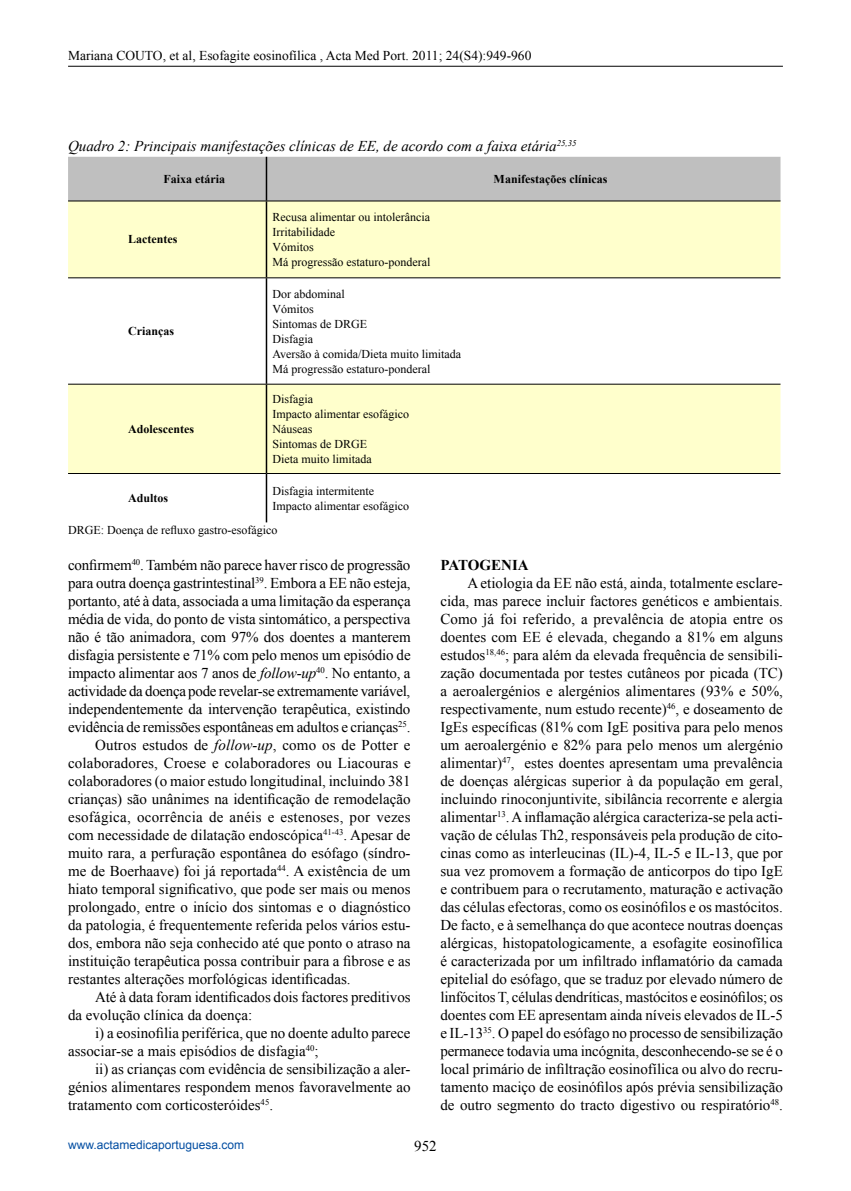
<style>
.page{position:relative;width:851px;height:1191px;background:#fff}
.page>*{position:absolute;margin:0;border:0;box-sizing:border-box;transform-origin:0 0}
.t1{font:15px/18px "Times New Roman";color:#000;text-align:justify}
.t2{font:italic 15px "Times New Roman";color:#000}
.t3{font:15px "Times New Roman";letter-spacing:-.02em;color:#000}
.t4{font:15px "Times New Roman";letter-spacing:.02em;color:#000}
.t5{font:700 15px "Times New Roman";color:#000}
.t6{font:13.5px "Times New Roman";color:#000}
.t7{font:12px/15px "Times New Roman";color:#000}
.t8{font:700 12px "Times New Roman";color:#000}
.t9{font:12px "Arial";color:#034ea2}
.s1{font-style:italic}
</style>
<div class="page">
<div style="left:68px;top:157px;width:712px;height:44px;background:#bfbfbf"></div>
<svg style="left:68px;top:202px;width:712px;height:271px;fill:#ffc"></svg>
<hr style="left:266px;top:157px;width:1px;height:44px;background:#000">
<hr style="left:266px;top:201px;width:1px;height:76px;background:#000">
<hr style="left:266px;top:278px;width:1px;height:106px;background:#000">
<hr style="left:266px;top:384px;width:1px;height:89px;background:#000">
<hr style="left:266px;top:474px;width:1px;height:48px;background:#000">
<hr style="left:68px;top:201px;width:198px;height:1px;background:#000">
<hr style="left:266px;top:201px;width:514px;height:1px;background:#000">
<hr style="left:68px;top:277px;width:198px;height:1px;background:#000">
<hr style="left:266px;top:277px;width:514px;height:1px;background:#000">
<hr style="left:68px;top:384px;width:198px;height:1px;background:#000">
<hr style="left:266px;top:384px;width:514px;height:1px;background:#000">
<hr style="left:68px;top:473px;width:198px;height:1px;background:#000">
<hr style="left:266px;top:473px;width:514px;height:1px;background:#000">
<hr style="left:68px;top:66px;width:714px;height:1px;background:#000">
<p class="t6" style="left:68px;top:47px;width:465px">Mariana COUTO, et al, Esofagite eosinofílica , Acta Med Port. 2011; 24(S4):949-960</p>
<p class="t2" style="left:68px;top:135px;width:510px">Quadro 2: Principais manifestações clínicas de EE, de acordo com a faixa etária<sup>25,35</sup></p>
<p class="t8" style="left:163px;top:171px;width:63px">Faixa etária</p>
<p class="t8" style="left:493px;top:171px;width:115px">Manifestações clínicas</p>
<p class="t8" style="left:128px;top:231px;width:51px">Lactentes</p>
<p class="t8" style="left:128px;top:323px;width:47px">Crianças</p>
<p class="t8" style="left:128px;top:420px;width:67px">Adolescentes</p>
<p class="t7" style="left:272px;top:209px;width:159px">Recusa alimentar ou intolerância<br>Irritabilidade<br>Vómitos<br>Má progressão estaturo-ponderal</p>
<p class="t7" style="left:272px;top:286px;width:190px">Dor abdominal<br>Vómitos<br>Sintomas de DRGE<br>Disfagia<br>Aversão à comida/Dieta muito limitada<br>Má progressão estaturo-ponderal</p>
<p class="t7" style="left:272px;top:391px;width:138px">Disfagia<br>Impacto alimentar esofágico<br>Náuseas<br>Sintomas de DRGE<br>Dieta muito limitada</p>
<p class="t8" style="left:128px;top:490px;width:42px">Adultos</p>
<p class="t7" style="left:272px;top:483px;width:138px">Disfagia intermitente<br>Impacto alimentar esofágico</p>
<p class="t7" style="left:68px;top:523px;width:211px">DRGE: Doença de refluxo gastro-esofágico</p>
<p class="t1" style="left:68px;top:555px;width:344px">confirmem<sup>40</sup>. Também não parece haver risco de progressão</p>
<p class="t1" style="left:68px;top:573px;width:344px">para outra doença gastrintestinal<sup>39</sup>. Embora a EE não esteja,</p>
<p class="t1" style="left:68px;top:591px;width:344px">portanto, até à data, associada a uma limitação da esperança</p>
<p class="t1" style="left:68px;top:609px;width:344px">média de vida, do ponto de vista sintomático, a perspectiva</p>
<p class="t1" style="left:68px;top:627px;width:344px">não é tão animadora, com 97% dos doentes a manterem</p>
<p class="t1" style="left:68px;top:645px;width:344px">disfagia persistente e 71% com pelo menos um episódio de</p>
<p class="t1" style="left:68px;top:663px;width:344px">impacto alimentar aos 7 anos de <span class="s1">follow-up</span><sup>40</sup>. No entanto, a</p>
<p class="t3" style="left:68px;top:680px;width:344px">actividade da doença pode revelar-se extremamente variável,</p>
<p class="t1" style="left:68px;top:699px;width:344px">independentemente da intervenção terapêutica, existindo</p>
<p class="t1" style="left:68px;top:717px;width:344px">evidência de remissões espontâneas em adultos e crianças<sup>25</sup>.</p>
<p class="t1" style="left:95px;top:735px;width:317px">Outros estudos de <span class="s1">follow-up</span>, como os de Potter e</p>
<p class="t1" style="left:68px;top:753px;width:344px">colaboradores, Croese e colaboradores ou Liacouras e</p>
<p class="t1" style="left:68px;top:771px;width:344px">colaboradores (o maior estudo longitudinal, incluindo 381</p>
<p class="t1" style="left:68px;top:789px;width:344px">crianças) são unânimes na identificação de remodelação</p>
<p class="t4" style="left:68px;top:806px;width:344px">esofágica, ocorrência de anéis e estenoses, por vezes</p>
<p class="t1" style="left:68px;top:825px;width:344px">com necessidade de dilatação endoscópica<sup>41-43</sup>. Apesar de</p>
<p class="t1" style="left:68px;top:843px;width:344px">muito rara, a perfuração espontânea do esófago (síndro-</p>
<p class="t1" style="left:68px;top:861px;width:344px">me de Boerhaave) foi já reportada<sup>44</sup>. A existência de um</p>
<p class="t1" style="left:68px;top:879px;width:344px">hiato temporal significativo, que pode ser mais ou menos</p>
<p class="t1" style="left:68px;top:897px;width:344px">prolongado, entre o início dos sintomas e o diagnóstico</p>
<p class="t1" style="left:68px;top:915px;width:344px">da patologia, é frequentemente referida pelos vários estu-</p>
<p class="t1" style="left:68px;top:933px;width:344px">dos, embora não seja conhecido até que ponto o atraso na</p>
<p class="t1" style="left:68px;top:951px;width:344px">instituição terapêutica possa contribuir para a fibrose e as</p>
<p class="t1" style="left:68px;top:969px;width:284px">restantes alterações morfológicas identificadas.</p>
<p class="t1" style="left:95px;top:987px;width:317px">Até à data foram identificados dois factores preditivos</p>
<p class="t1" style="left:68px;top:1005px;width:186px">da evolução clínica da doença:</p>
<p class="t1" style="left:68px;top:1023px;width:344px">• i) a eosinofilia periférica, que no doente adulto parece associar-se a mais episódios de disfagia<sup>40</sup>;</p>
<p class="t1" style="left:68px;top:1059px;width:344px">• ii) as crianças com evidência de sensibilização a aler&shy;génios alimentares respondem menos favoravelmente ao tratamento com corticosteróides<sup>45</sup>.</p>
<p class="t5" style="left:440px;top:554px;width:12px">PATOG</p>
<p class="t5" style="left:491px;top:554px;width:21px">ENIA</p>
<p class="t1" style="left:440px;top:573px;width:344px;text-indent:27px">A etiologia da EE não está, ainda, totalmente esclare&shy;cida, mas parece incluir factores genéticos e ambientais.<br>Como já foi referido, a prevalência de atopia entre os doentes com EE é elevada, chegando a 81% em alguns estudos<sup>18,46</sup>; para além da elevada frequência de sensibili&shy;zação documentada por testes cutâneos por picada (TC) a aeroalergénios e alergénios alimentares (93% e 50%, respectivamente, num estudo recente)<sup>46</sup>, e doseamento de IgEs específicas (81% com IgE positiva para pelo menos um aeroalergénio e 82% para pelo menos um alergénio alimentar)<sup>47</sup>, estes doentes apresentam uma prevalência de doenças alérgicas superior à da população em geral, incluindo rinoconjuntivite, sibilância recorrente e alergia alimentar<sup>13</sup>. A inflamação alérgica caracteriza-se pela acti&shy;vação de células Th2, responsáveis pela produção de cito&shy;cinas como as interleucinas (IL)-4, IL-5 e IL-13, que por sua vez promovem a formação de anticorpos do tipo IgE e contribuem para o recrutamento, maturação e activação das células efectoras, como os eosinófilos e os mastócitos.<br>De facto, e à semelhança do que acontece noutras doenças alérgicas, histopatologicamente, a esofagite eosinofílica é caracterizada por um infiltrado inflamatório da camada epitelial do esófago, que se traduz por elevado número de linfócitos T, células dendríticas, mastócitos e eosinófilos; os doentes com EE apresentam ainda níveis elevados de IL-5 e IL-13<sup>35</sup>. O papel do esófago no processo de sensibilização permanece todavia uma incógnita, desconhecendo-se se é o local primário de infiltração eosinofílica ou alvo do recru&shy;tamento maciço de eosinófilos após prévia sensibilização de outro segmento do tracto digestivo ou respiratório<sup>48</sup>.</p>
<p class="t9" style="left:68px;top:1136px;width:178px">www.actamedicaportuguesa.com</p>
<p class="t1" style="left:414px;top:1137px;width:24px">952</p>
</div>
